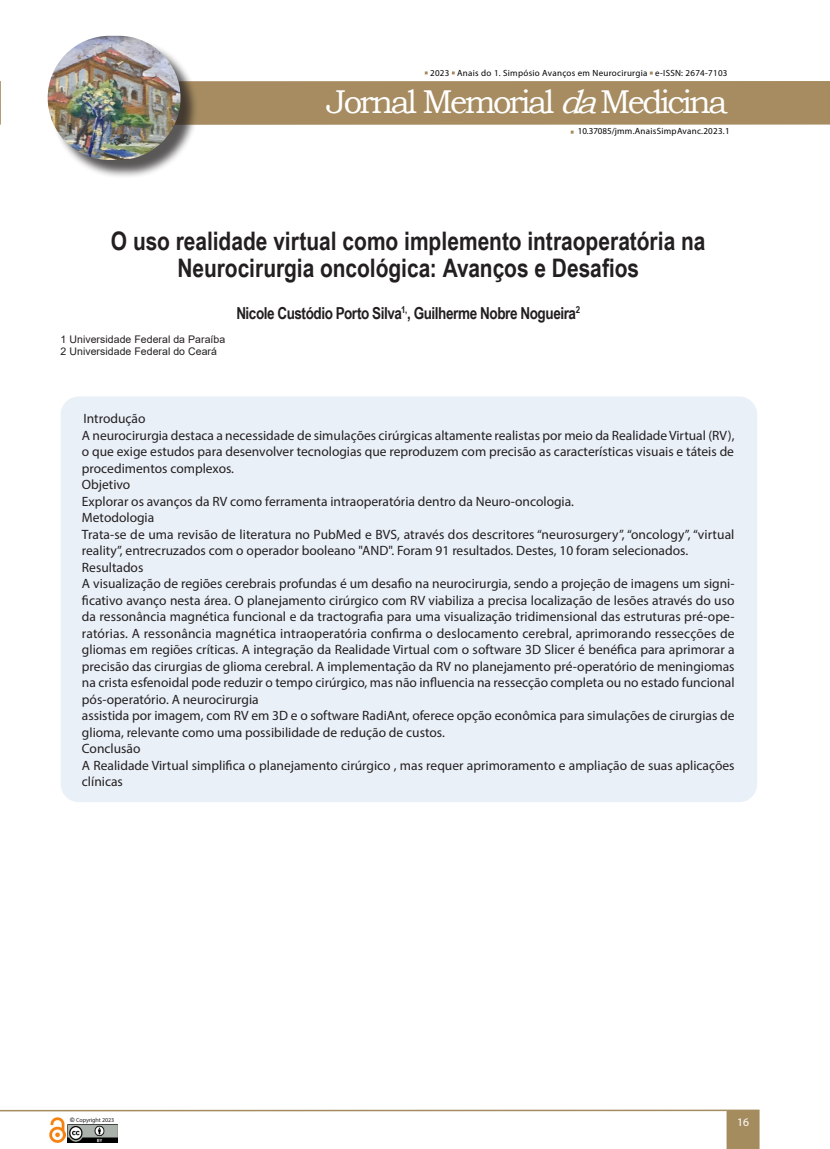
<style>
.page{position:relative;width:830px;height:1149px;background:#fff}
.page>*{position:absolute;margin:0;border:0;box-sizing:border-box;transform-origin:0 0}
.t1{font:33px "Bookman Old Style";letter-spacing:-.08em;color:#fff}
.t2{font:700 25.5px/27px "Arial Narrow";color:#231f20;text-align:center}
.t3{font:700 16.5px "Arial Narrow";letter-spacing:-.025em;color:#231f20}
.texto{font:13.5px/16.5px "Myriad Pro";color:#231f20}
.t4{font:11.55px "Myriad Pro";color:#fff}
.texto-2{font:10.5px "Arial";letter-spacing:.005em;color:#231f20}
.t5{font:9px "Myriad Pro";letter-spacing:.03em;color:#040503}
.t6{font:6px "Myriad Pro";letter-spacing:-.005em;color:#231f20}
.s1{font-style:italic}
.s2{font-style:inherit}
.s3{font-family:"Arial";font-weight:700}
</style>
<div class="page">
<hr style="left:0;top:81px;width:1px;height:44px;background:#a68c60">
<div style="left:56px;top:81px;width:773px;height:44px;background:#a68c60"></div>
<svg style="left:726px;top:1109px;width:33px;height:39px"></svg>
<hr style="left:0;top:1109px;width:726px;height:1px;background:#a58c5f">
<img style="left:67px;top:1124px;width:50px;height:18px">
<img style="left:49px;top:1117px;width:17px;height:25px">
<div style="left:50px;top:38px;width:149px;height:140px;background:#231f20;opacity:.75"></div>
<img style="left:48px;top:36px;width:132px;height:124px;border-radius:62px">
<div style="left:61px;top:396px;width:695px;height:405px;background:#eaf0f8;border-radius:18px"></div>
<p class="t5" style="left:430px;top:67px;width:299px">2023 Anais do 1. Simpósio Avanços em Neurocirurgia e-ISSN: 2674-7103</p>
<h1 class="t1" style="left:326px;top:80px;width:402px">Jornal Memorial <span class="s1">da</span>Medicina</h1>
<p class="t5" style="left:577px;top:126px;width:153px"><span class="s2">10.37085/</span>jmm.AnaisSimpAvanc.2023.1</p>
<p class="t2" style="left:111px;top:226px;width:596px">O uso realidade virtual como implemento intraoperatória na<br>Neurocirurgia oncológica: Avanços e Desafios</p>
<p class="t3" style="left:236px;top:300px;width:345px">Nicole Custódio Porto Silva<sup>1,</sup>, Guilherme Nobre Nogueira<sup>2</sup></p>
<p class="texto-2" style="left:61px;top:332px;width:166px">1 Universidade Federal da Paraíba</p>
<p class="texto-2" style="left:61px;top:344px;width:158px">2 Universidade Federal do Ceará</p>
<p class="texto" style="left:83px;top:410px;width:63px">Introdução</p>
<p class="texto" style="left:82px;top:426px;width:653px">A neurocirurgia destaca a necessidade de simulações cirúrgicas altamente realistas por meio da Realidade Virtual (RV), o que exige estudos para desenvolver tecnologias que reproduzem com precisão as características visuais e táteis de</p>
<p class="texto" style="left:82px;top:459px;width:154px">procedimentos complexos.</p>
<p class="texto" style="left:82px;top:476px;width:50px">Objetivo</p>
<p class="texto" style="left:82px;top:492px;width:493px">Explorar os avanços da RV como ferramenta intraoperatória dentro da Neuro-oncologia.</p>
<p class="texto" style="left:82px;top:509px;width:74px">Metodologia</p>
<p class="texto" style="left:82px;top:525px;width:653px">Trata-se de uma revisão de literatura no PubMed e BVS, através dos descritores “neurosurgery”, “oncology”, “virtual reality”, entrecruzados com o operador booleano "AND". Foram 91 resultados. Destes, 10 foram selecionados.</p>
<p class="texto" style="left:82px;top:558px;width:63px">Resultados</p>
<p class="texto" style="left:82px;top:575px;width:654px;text-align:justify">A visualização de regiões cerebrais profundas é um desafio na neurocirurgia, sendo a projeção de imagens um signi&shy;ficativo avanço nesta área. O planejamento cirúrgico com RV viabiliza a precisa localização de lesões através do uso da ressonância magnética funcional e da tractografia para uma visualização tridimensional das estruturas pré-ope&shy;ratórias. A ressonância magnética intraoperatória confirma o deslocamento cerebral, aprimorando ressecções de gliomas em regiões críticas. A integração da Realidade Virtual com o software 3D Slicer é benéfica para aprimorar a precisão das cirurgias de glioma cerebral. A implementação da RV no planejamento pré-operatório de meningiomas na crista esfenoidal pode reduzir o tempo cirúrgico, mas não influencia na ressecção completa ou no estado funcional pós-operatório. A neurocirurgia</p>
<p class="texto" style="left:82px;top:707px;width:653px">assistida por imagem, com RV em 3D e o software RadiAnt, oferece opção econômica para simulações de cirurgias de glioma, relevante como uma possibilidade de redução de custos.</p>
<p class="texto" style="left:82px;top:740px;width:60px">Conclusão</p>
<p class="texto" style="left:82px;top:756px;width:654px">A Realidade Virtual simplifica o planejamento cirúrgico , mas requer aprimoramento e ampliação de suas aplicações clínicas</p>
<p class="t6" style="left:70px;top:1115px;width:46px"><span class="s3">©</span> Copyright 2023</p>
<p class="t4" style="left:736px;top:1114px;width:13px">16</p>
</div>
